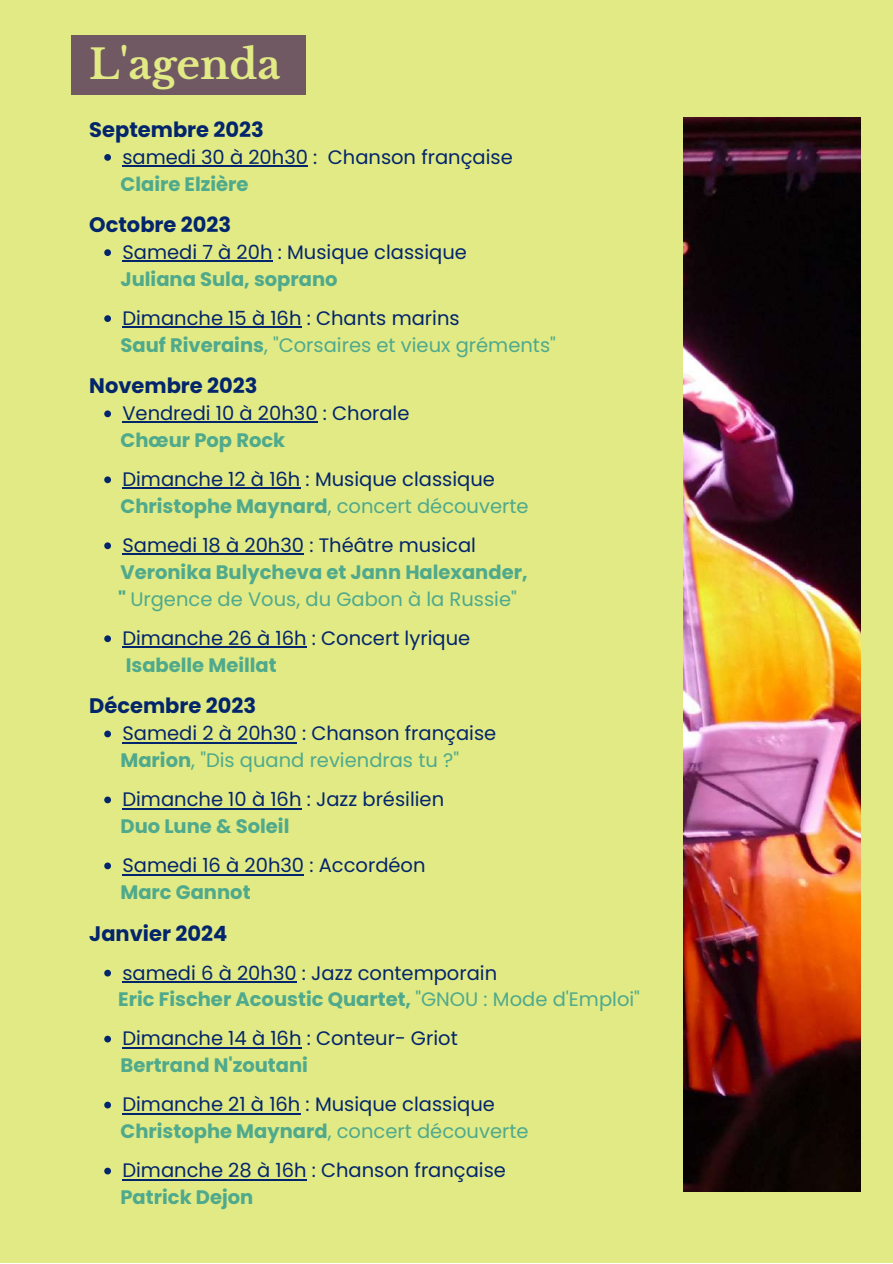
<style>
.page{position:relative;width:893px;height:1264px;background:#fff}
.page>*{position:absolute;margin:0;border:0;box-sizing:border-box;transform-origin:0 0}
.t1{font:700 40.5px "Libre Baskerville";color:#e1ea85}
.t2{font:700 21px "Poppins";color:#03256c}
.t3{font:19.5px "Poppins";color:#03256c}
.t4{font:700 19.5px/27px "Poppins";color:#4fa98c}
.t5{font:19.5px "Poppins";color:#4fa98c}
.s1{font-weight:700}
.s2{font-weight:400}
</style>
<div class="page">
<div style="left:0;top:0;width:892px;height:1262px;background:#e1ea85"></div>
<svg style="left:104px;top:154px;width:7px;height:7px"></svg>
<hr style="left:122px;top:165px;width:186px;height:2px;background:#03256c">
<svg style="left:104px;top:249px;width:7px;height:7px"></svg>
<hr style="left:122px;top:260px;width:150px;height:2px;background:#03256c">
<svg style="left:104px;top:315px;width:7px;height:7px"></svg>
<hr style="left:122px;top:326px;width:179px;height:2px;background:#03256c">
<svg style="left:104px;top:410px;width:7px;height:7px"></svg>
<hr style="left:122px;top:421px;width:195px;height:2px;background:#03256c">
<svg style="left:104px;top:476px;width:7px;height:7px"></svg>
<hr style="left:122px;top:487px;width:178px;height:2px;background:#03256c">
<svg style="left:104px;top:542px;width:7px;height:7px"></svg>
<hr style="left:122px;top:553px;width:182px;height:2px;background:#03256c">
<svg style="left:104px;top:635px;width:7px;height:7px"></svg>
<hr style="left:122px;top:646px;width:184px;height:2px;background:#03256c">
<svg style="left:104px;top:730px;width:7px;height:7px"></svg>
<hr style="left:122px;top:741px;width:175px;height:2px;background:#03256c">
<svg style="left:104px;top:796px;width:7px;height:7px"></svg>
<hr style="left:122px;top:807px;width:179px;height:2px;background:#03256c">
<svg style="left:104px;top:862px;width:7px;height:7px"></svg>
<hr style="left:122px;top:873px;width:182px;height:2px;background:#03256c">
<svg style="left:104px;top:969px;width:7px;height:7px"></svg>
<hr style="left:122px;top:981px;width:175px;height:1px;background:#03256c">
<svg style="left:104px;top:1035px;width:7px;height:7px"></svg>
<hr style="left:122px;top:1046px;width:179px;height:2px;background:#03256c">
<svg style="left:104px;top:1101px;width:7px;height:7px"></svg>
<hr style="left:122px;top:1112px;width:178px;height:2px;background:#03256c">
<svg style="left:104px;top:1167px;width:7px;height:7px"></svg>
<hr style="left:122px;top:1178px;width:184px;height:2px;background:#03256c">
<div style="left:71px;top:35px;width:234px;height:60px;background:#715963"></div>
<img style="left:683px;top:117px;width:177px;height:1074px">
<h1 class="t1" style="left:89px;top:40px;width:193px">L'agenda</h1>
<p class="t2" style="left:89px;top:115px;width:176px">Septembre 2023</p>
<p class="t4" style="left:120px;top:170px;width:130px">Claire Elzière</p>
<p class="t2" style="left:89px;top:210px;width:143px">Octobre 2023</p>
<p class="t4" style="left:120px;top:266px;width:219px">Juliana Sula, soprano</p>
<p class="t3" style="left:122px;top:143px;width:392px">samedi 30 à 20h30 : Chanson française</p>
<p class="t3" style="left:122px;top:238px;width:346px">Samedi 7 à 20h : Musique classique</p>
<p class="t3" style="left:122px;top:304px;width:339px">Dimanche 15 à 16h : Chants marins</p>
<p class="t5" style="left:120px;top:331px;width:437px"><span class="s1">Sauf Riverains</span>, "Corsaires et vieux gréments"</p>
<p class="t2" style="left:89px;top:371px;width:170px">Novembre 2023</p>
<p class="t4" style="left:120px;top:427px;width:166px">Chœur Pop Rock</p>
<p class="t3" style="left:122px;top:400px;width:288px">Vendredi 10 à 20h30 : Chorale</p>
<p class="t3" style="left:122px;top:465px;width:374px">Dimanche 12 à 16h : Musique classique</p>
<p class="t5" style="left:120px;top:492px;width:409px"><span class="s1">Christophe Maynard</span>, concert découverte</p>
<p class="t3" style="left:122px;top:531px;width:355px">Samedi 18 à 20h30 : Théâtre musical</p>
<p class="t4" style="left:118px;top:559px;width:411px">Veronika Bulycheva et Jann Halexander, " <span class="s2">Urgence de Vous, du Gabon à la Russie"</span></p>
<p class="t3" style="left:122px;top:624px;width:349px">Dimanche 26 à 16h : Concert lyrique</p>
<p class="t4" style="left:126px;top:651px;width:152px">Isabelle Meillat</p>
<p class="t2" style="left:89px;top:691px;width:168px">Décembre 2023</p>
<p class="t5" style="left:120px;top:746px;width:340px"><span class="s1">Marion</span>, "Dis quand reviendras tu ?"</p>
<p class="t3" style="left:122px;top:719px;width:375px">Samedi 2 à 20h30 : Chanson française</p>
<p class="t3" style="left:122px;top:785px;width:323px">Dimanche 10 à 16h : Jazz brésilien</p>
<p class="t4" style="left:120px;top:813px;width:170px">Duo Lune &amp; Soleil</p>
<p class="t3" style="left:122px;top:851px;width:304px">Samedi 16 à 20h30 : Accordéon</p>
<p class="t4" style="left:120px;top:879px;width:132px">Marc Gannot</p>
<p class="t2" style="left:89px;top:918px;width:140px">Janvier 2024</p>
<p class="t3" style="left:122px;top:959px;width:376px">samedi 6 à 20h30 : Jazz contemporain</p>
<p class="t4" style="left:118px;top:986px;width:523px">Eric Fischer Acoustic Quartet, <span class="s2">"GNOU : Mode d'Emploi"</span></p>
<p class="t3" style="left:122px;top:1024px;width:337px">Dimanche 14 à 16h : Conteur- Griot</p>
<p class="t4" style="left:120px;top:1052px;width:189px">Bertrand N'zoutani</p>
<p class="t3" style="left:122px;top:1090px;width:374px">Dimanche 21 à 16h : Musique classique</p>
<p class="t5" style="left:120px;top:1117px;width:409px"><span class="s1">Christophe Maynard</span>, concert découverte</p>
<p class="t3" style="left:122px;top:1156px;width:385px">Dimanche 28 à 16h : Chanson française</p>
<p class="t4" style="left:120px;top:1184px;width:134px">Patrick Dejon</p>
</div>
